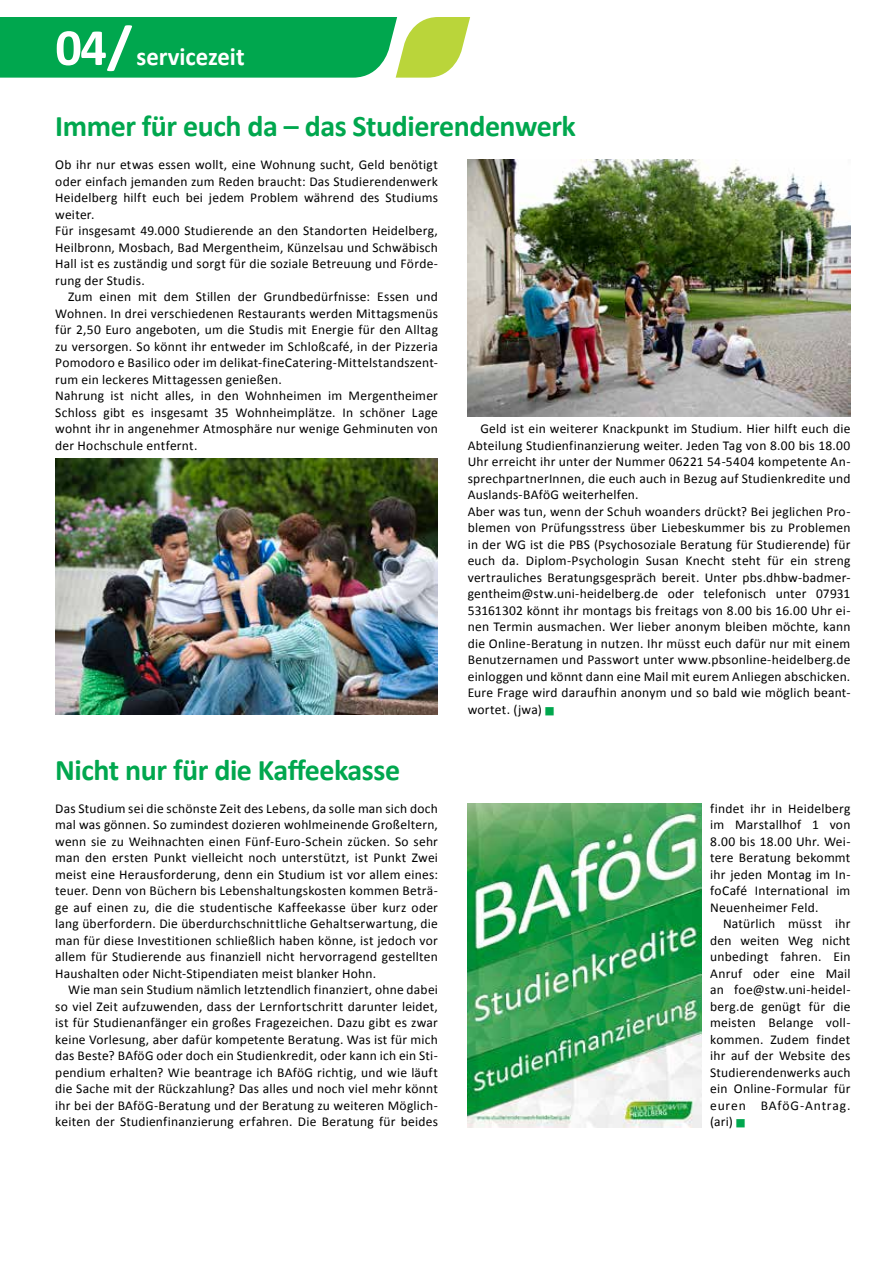
<style>
.page{position:relative;width:893px;height:1263px;background:#fff}
.page>*{position:absolute;margin:0;border:0;box-sizing:border-box;transform-origin:0 0}
.t1{font:700 30px "Calibri";letter-spacing:-.015em;color:#00a74e}
.t2{font:700 25.5px "Calibri";color:#fff}
.t3{font:13.5px/16.5px "Calibri";letter-spacing:.015em;color:#000}
.t4{font:13.5px "Calibri";letter-spacing:.06em;color:#000}
.s1{font-size:52.5px}
</style>
<div class="page">
<svg style="left:0;top:17px;width:470px;height:61px;background:#26b257"></svg>
<img style="left:468px;top:804px;width:234px;height:323px">
<img style="left:468px;top:160px;width:382px;height:257px">
<img style="left:55px;top:459px;width:383px;height:256px">
<p class="t2" style="left:55px;top:40px;width:191px"><span class="s1">04/</span>servicezeit</p>
<p class="t1" style="left:55px;top:107px;width:522px">Immer für euch da – das Studierendenwerk</p>
<p class="t3" style="left:55px;top:156px;width:384px">Ob ihr nur etwas essen wollt, eine Wohnung sucht, Geld benötigt</p>
<p class="t3" style="left:55px;top:173px;width:384px">oder einfach jemanden zum Reden braucht: Das Studierendenwerk</p>
<p class="t3" style="left:55px;top:189px;width:384px">Heidelberg hilft euch bei jedem Problem während des Studiums</p>
<p class="t3" style="left:55px;top:206px;width:41px">weiter.</p>
<p class="t3" style="left:55px;top:222px;width:384px">Für insgesamt 49.000 Studierende an den Standorten Heidelberg,</p>
<p class="t3" style="left:55px;top:239px;width:384px">Heilbronn, Mosbach, Bad Mergentheim, Künzelsau und Schwäbisch</p>
<p class="t3" style="left:55px;top:255px;width:384px">Hall ist es zuständig und sorgt für die soziale Betreuung und Förde-</p>
<p class="t3" style="left:55px;top:272px;width:91px">rung der Studis.</p>
<p class="t3" style="left:68px;top:288px;width:371px">Zum einen mit dem Stillen der Grundbedürfnisse: Essen und</p>
<p class="t3" style="left:55px;top:305px;width:384px">Wohnen. In drei verschiedenen Restaurants werden Mittagsmenüs</p>
<p class="t3" style="left:55px;top:321px;width:384px">für 2,50 Euro angeboten, um die Studis mit Energie für den Alltag</p>
<p class="t3" style="left:55px;top:338px;width:384px">zu versorgen. So könnt ihr entweder im Schloßcafé, in der Pizzeria</p>
<p class="t3" style="left:55px;top:354px;width:384px">Pomodoro e Basilico oder im delikat-fineCatering-Mittelstandszent-</p>
<p class="t3" style="left:55px;top:371px;width:228px">rum ein leckeres Mittagessen genießen.</p>
<p class="t3" style="left:55px;top:387px;width:384px">Nahrung ist nicht alles, in den Wohnheimen im Mergentheimer</p>
<p class="t3" style="left:55px;top:404px;width:384px">Schloss gibt es insgesamt 35 Wohnheimplätze. In schöner Lage</p>
<p class="t3" style="left:55px;top:420px;width:384px">wohnt ihr in angenehmer Atmosphäre nur wenige Gehminuten von</p>
<p class="t3" style="left:55px;top:437px;width:144px">der Hochschule entfernt.</p>
<p class="t3" style="left:468px;top:420px;width:384px;text-indent:13px">Geld ist ein weiterer Knackpunkt im Studium. Hier hilft euch die Abteilung Studienfinanzierung weiter. Jeden Tag von 8.00 bis 18.00<br>Uhr erreicht ihr unter der Nummer 06221 54-5404 kompetente An&shy;sprechpartnerInnen, die euch auch in Bezug auf Studienkredite und Auslands-BAföG weiterhelfen.<br>Aber was tun, wenn der Schuh woanders drückt? Bei jeglichen Pro&shy;blemen von Prüfungsstress über Liebeskummer bis zu Problemen in der WG ist die PBS (Psychosoziale Beratung für Studierende) für euch da. Diplom-Psychologin Susan Knecht steht für ein streng vertrauliches Beratungsgespräch bereit. Unter pbs.dhbw-badmer&shy;gentheim@stw.uni-heidelberg.de oder telefonisch unter 07931<br>53161302 könnt ihr montags bis freitags von 8.00 bis 16.00 Uhr ei&shy;nen Termin ausmachen. Wer lieber anonym bleiben möchte, kann die Online-Beratung in nutzen. Ihr müsst euch dafür nur mit einem Benutzernamen und Passwort unter www.pbsonline-heidelberg.de einloggen und könnt dann eine Mail mit eurem Anliegen abschicken.<br>Eure Frage wird daraufhin anonym und so bald wie möglich beant&shy;wortet. (jwa)</p>
<p class="t1" style="left:55px;top:750px;width:346px">Nicht nur für die Kaffeekasse</p>
<p class="t3" style="left:55px;top:800px;width:384px">Das Studium sei die schönste Zeit des Lebens, da solle man sich doch</p>
<p class="t3" style="left:55px;top:816px;width:384px">mal was gönnen. So zumindest dozieren wohlmeinende Großeltern,</p>
<p class="t3" style="left:55px;top:833px;width:384px">wenn sie zu Weihnachten einen Fünf-Euro-Schein zücken. So sehr</p>
<p class="t3" style="left:55px;top:849px;width:384px">man den ersten Punkt vielleicht noch unterstützt, ist Punkt Zwei</p>
<p class="t3" style="left:55px;top:866px;width:384px">meist eine Herausforderung, denn ein Studium ist vor allem eines:</p>
<p class="t3" style="left:55px;top:882px;width:384px">teuer. Denn von Büchern bis Lebenshaltungskosten kommen Beträ-</p>
<p class="t3" style="left:55px;top:899px;width:384px">ge auf einen zu, die die studentische Kaffeekasse über kurz oder</p>
<p class="t3" style="left:55px;top:915px;width:384px">lang überfordern. Die überdurchschnittliche Gehaltserwartung, die</p>
<p class="t3" style="left:55px;top:932px;width:384px">man für diese Investitionen schließlich haben könne, ist jedoch vor</p>
<p class="t3" style="left:55px;top:948px;width:384px">allem für Studierende aus finanziell nicht hervorragend gestellten</p>
<p class="t3" style="left:55px;top:965px;width:323px">Haushalten oder Nicht-Stipendiaten meist blanker Hohn.</p>
<p class="t3" style="left:68px;top:981px;width:371px">Wie man sein Studium nämlich letztendlich finanziert, ohne dabei</p>
<p class="t3" style="left:55px;top:998px;width:384px">so viel Zeit aufzuwenden, dass der Lernfortschritt darunter leidet,</p>
<p class="t3" style="left:55px;top:1014px;width:384px">ist für Studienanfänger ein großes Fragezeichen. Dazu gibt es zwar</p>
<p class="t3" style="left:55px;top:1031px;width:384px">keine Vorlesung, aber dafür kompetente Beratung. Was ist für mich</p>
<p class="t3" style="left:55px;top:1047px;width:384px">das Beste? BAföG oder doch ein Studienkredit, oder kann ich ein Sti-</p>
<p class="t3" style="left:55px;top:1064px;width:384px">pendium erhalten? Wie beantrage ich BAföG richtig, und wie läuft</p>
<p class="t3" style="left:55px;top:1080px;width:384px">die Sache mit der Rückzahlung? Das alles und noch viel mehr könnt</p>
<p class="t3" style="left:55px;top:1097px;width:384px">ihr bei der BAföG-Beratung und der Beratung zu weiteren Möglich-</p>
<p class="t3" style="left:55px;top:1113px;width:384px">keiten der Studienfinanzierung erfahren. Die Beratung für beides</p>
<p class="t3" style="left:710px;top:800px;width:142px">findet ihr in Heidelberg</p>
<p class="t3" style="left:710px;top:816px;width:142px">im Marstallhof 1 von</p>
<p class="t3" style="left:710px;top:833px;width:142px">8.00 bis 18.00 Uhr. Wei-</p>
<p class="t3" style="left:710px;top:849px;width:142px">tere Beratung bekommt</p>
<p class="t3" style="left:710px;top:866px;width:142px">ihr jeden Montag im In-</p>
<p class="t3" style="left:710px;top:882px;width:142px">foCafé International im</p>
<p class="t3" style="left:710px;top:899px;width:110px">Neuenheimer Feld.</p>
<p class="t3" style="left:723px;top:915px;width:129px">Natürlich müsst ihr</p>
<p class="t3" style="left:710px;top:932px;width:142px">den weiten Weg nicht</p>
<p class="t3" style="left:710px;top:948px;width:142px">unbedingt fahren. Ein</p>
<p class="t3" style="left:710px;top:965px;width:142px">Anruf oder eine Mail</p>
<p class="t3" style="left:710px;top:981px;width:142px">an foe@stw.uni-heidel-</p>
<p class="t3" style="left:710px;top:998px;width:142px">berg.de genügt für die</p>
<p class="t3" style="left:710px;top:1014px;width:142px">meisten Belange voll-</p>
<p class="t3" style="left:710px;top:1031px;width:142px">kommen. Zudem findet</p>
<p class="t3" style="left:710px;top:1047px;width:142px">ihr auf der Website des</p>
<p class="t3" style="left:710px;top:1064px;width:142px">Studierendenwerks auch</p>
<p class="t3" style="left:710px;top:1080px;width:142px">ein Online-Formular für</p>
<p class="t4" style="left:710px;top:1096px;width:142px">euren BAföG-Antrag.</p>
<p class="t3" style="left:710px;top:1113px;width:24px">(ari)</p>
</div>
